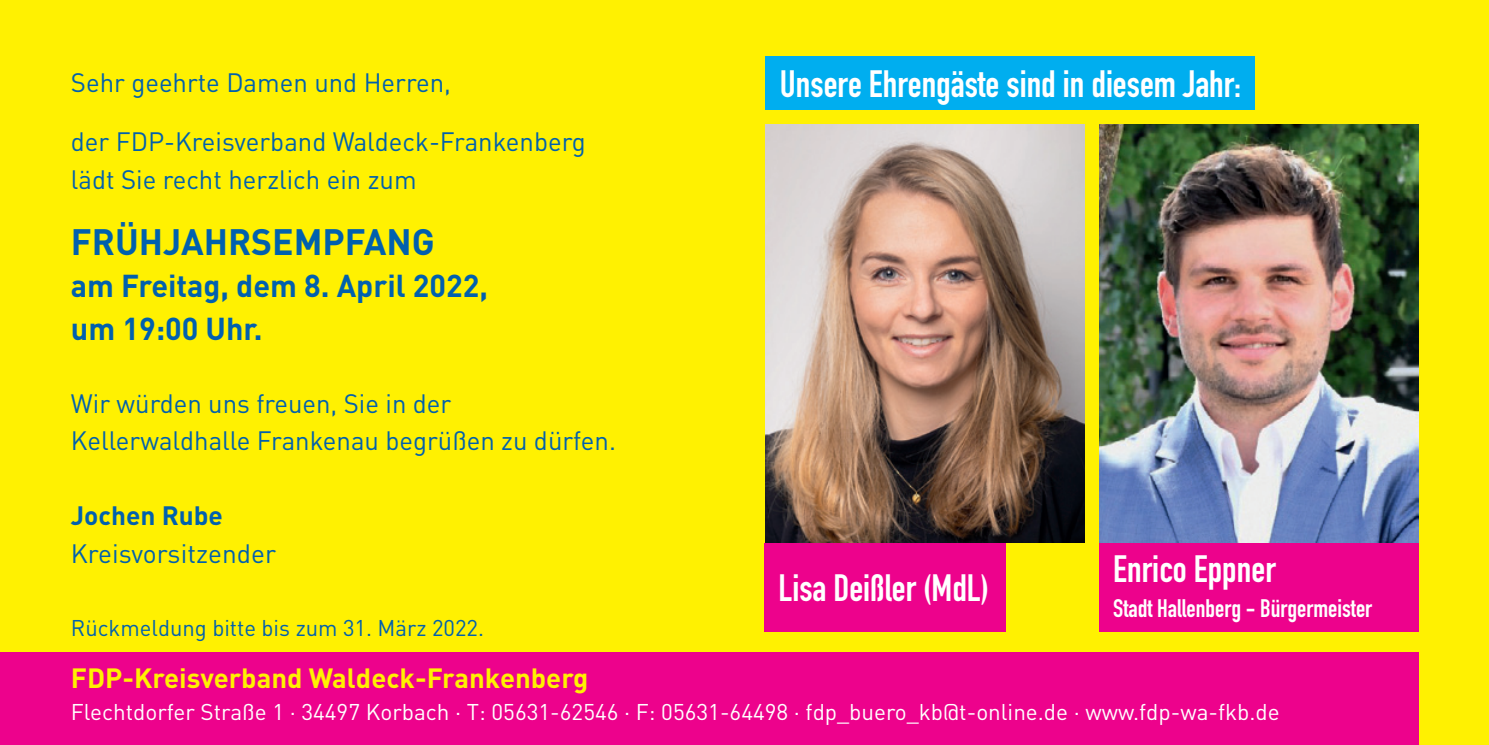
<style>
.page{position:relative;width:1489px;height:745px;background:#fff}
.page>*{position:absolute;margin:0;border:0;box-sizing:border-box;transform-origin:0 0}
.t1{font:37.5px "DIN Engschrift LT";color:#fff}
.t2{font:700 36.25px "DIN";color:#0160ae}
.t3{font:700 31.25px "DIN";color:#0160ae}
.t4{font:700 27.5px "DIN";color:#fff101}
.t5{font:26.25px "DIN";color:#0160ae}
.t6{font:700 26.25px "DIN";color:#0160ae}
.t7{font:25px "DIN Engschrift LT";color:#fff}
.t8{font:22.5px "DIN";color:#fff}
.t9{font:22.5px "DIN";color:#0160ae}
</style>
<div class="page">
<div style="left:0;top:0;width:1488px;height:744px;background:#fff101"></div>
<div style="left:0;top:652px;width:1417px;height:92px;background:#ed028c"></div>
<div style="left:765px;top:57px;width:489px;height:53px;background:#00aeef"></div>
<div style="left:764px;top:542px;width:241px;height:89px;background:#ed028c"></div>
<div style="left:1098px;top:542px;width:319px;height:89px;background:#ed028c"></div>
<img style="left:765px;top:124px;width:319px;height:418px">
<img style="left:1099px;top:124px;width:318px;height:418px">
<p class="t5" style="left:71px;top:66px;width:381px">Sehr geehrte Damen und Herren,</p>
<p class="t5" style="left:71px;top:125px;width:516px">der FDP-Kreisverband Waldeck-Frankenberg</p>
<p class="t5" style="left:71px;top:163px;width:347px">lädt Sie recht herzlich ein zum</p>
<p class="t2" style="left:71px;top:218px;width:365px">FRÜHJAHRSEMPFANG</p>
<p class="t3" style="left:71px;top:265px;width:418px">am Freitag, dem 8. April 2022,</p>
<p class="t3" style="left:71px;top:308px;width:193px">um 19:00 Uhr.</p>
<p class="t5" style="left:71px;top:386px;width:382px">Wir würden uns freuen, Sie in der</p>
<p class="t5" style="left:71px;top:424px;width:546px">Kellerwaldhalle Frankenau begrüßen zu dürfen.</p>
<p class="t6" style="left:71px;top:498px;width:154px">Jochen Rube</p>
<p class="t5" style="left:71px;top:536px;width:207px">Kreisvorsitzender</p>
<p class="t9" style="left:71px;top:613px;width:414px">Rückmeldung bitte bis zum 31. März 2022.</p>
<p class="t1" style="left:780px;top:62px;width:463px">Unsere Ehrengäste sind in diesem Jahr:</p>
<p class="t1" style="left:778px;top:565px;width:212px">Lisa Deißler (MdL)</p>
<p class="t1" style="left:1113px;top:546px;width:164px">Enrico Eppner</p>
<p class="t7" style="left:1113px;top:592px;width:260px">Stadt Hallenberg - Bürgermeister</p>
<p class="t4" style="left:71px;top:659px;width:519px">FDP-Kreisverband Waldeck-Frankenberg</p>
<p class="t8" style="left:71px;top:697px;width:1210px">Flechtdorfer Straße 1 · 34497 Korbach · T: 05631-62546 · F: 05631-64498 · fdp_buero_kb@t-online.de · www.fdp-wa-fkb.de</p>
</div>
